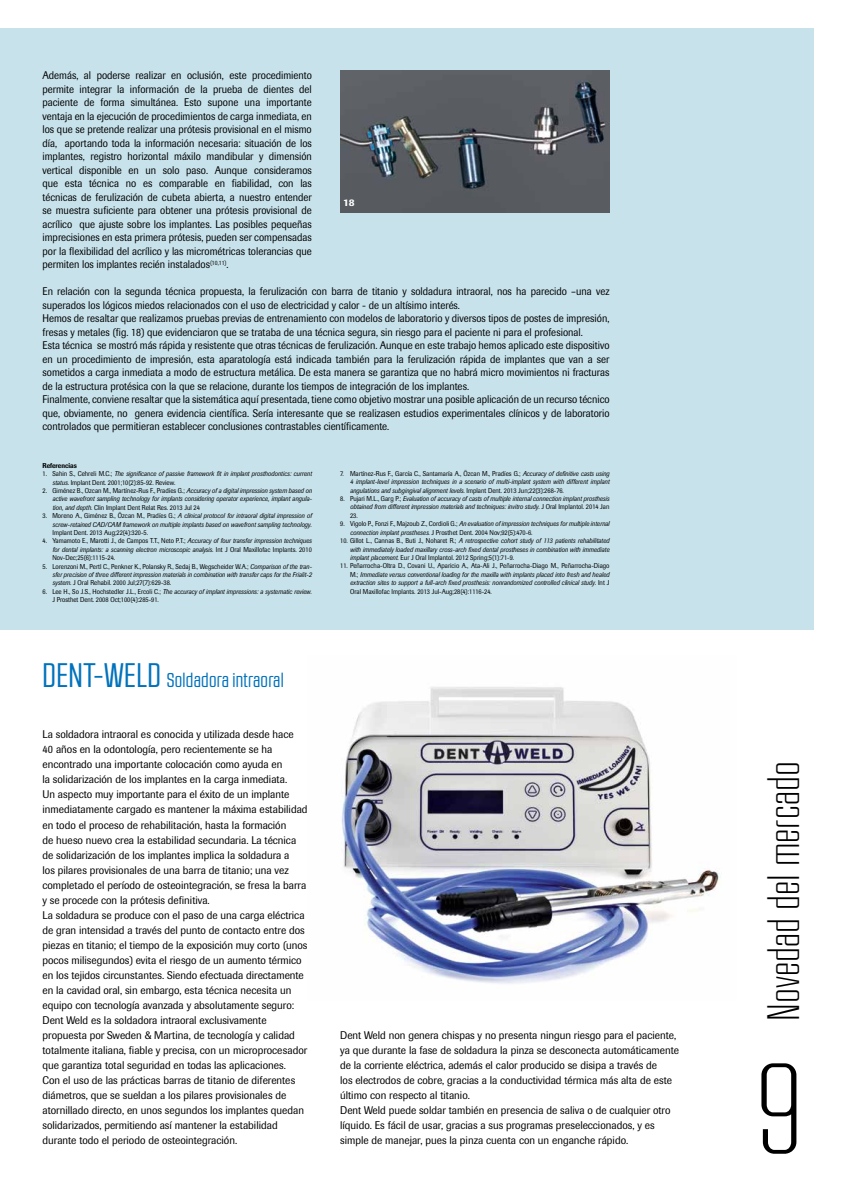
<style>
.page{position:relative;width:842px;height:1191px;background:#fff}
.page>*{position:absolute;margin:0;border:0;box-sizing:border-box;transform-origin:0 0}
.t1{font:300 128px "RB No 2";color:#000}
.t2{font:300 45px "RB No 2";color:#000}
.t3{font:20px "RB No 2.1 a";letter-spacing:.015em;color:#0072bc}
.t4{font:11px/13.5px "Imago";color:#000;text-align:justify;scale:.9 1}
.t5{font:11px/15px "Imago";color:#000;scale:.95 1}
.t6{font:500 10px "Imago";color:#fff}
.t7{font:italic 7px/8.4px "Imago";color:#000;text-align:justify;scale:.9 1}
.t8{font:7px/8.4px "Imago";color:#000;text-align:justify;scale:.9 1}
.t9{font:500 7px "Imago";color:#000;scale:.9 1}
.s1{font-style:normal}
.s2{font-style:italic}
.s3{font-size:34px}
</style>
<div class="page">
<img style="left:341px;top:687px;width:380px;height:297px">
<div style="left:0;top:28px;width:814px;height:601px;background:#c7e2eb"></div>
<img style="left:340px;top:71px;width:269px;height:142px">
<p class="t4" style="left:43px;top:69px;width:301px">Además, al poderse realizar en oclusión, este procedimiento permite integrar la información de la prueba de dientes del paciente de forma simultánea. Esto supone una importante ventaja en la ejecución de procedimientos de carga inmediata, en los que se pretende realizar una prótesis provisional en el mismo día, aportando toda la información necesaria: situación de los implantes, registro horizontal máxilo mandibular y dimensión vertical disponible en un solo paso. Aunque consideramos que esta técnica no es comparable en fiabilidad, con las técnicas de ferulización de cubeta abierta, a nuestro entender se muestra suficiente para obtener una prótesis provisional de acrílico que ajuste sobre los implantes. Las posibles pequeñas imprecisiones en esta primera prótesis, pueden ser compensadas por la flexibilidad del acrílico y las micrométricas tolerancias que permiten los implantes recién instalados<sup>(10,11)</sup>.</p>
<p class="t4" style="left:43px;top:285px;width:631px;text-align:left">En relación con la segunda técnica propuesta, la ferulización con barra de titanio y soldadura intraoral, nos ha parecido –una vez superados los lógicos miedos relacionados con el uso de electricidad y calor - de un altísimo interés.<br>Hemos de resaltar que realizamos pruebas previas de entrenamiento con modelos de laboratorio y diversos tipos de postes de impresión, fresas y metales (fig. 18) que evidenciaron que se trataba de una técnica segura, sin riesgo para el paciente ni para el profesional.<br>Esta técnica se mostró más rápida y resistente que otras técnicas de ferulización. Aunque en este trabajo hemos aplicado este dispositivo en un procedimiento de impresión, esta aparatología está indicada también para la ferulización rápida de implantes que van a ser sometidos a carga inmediata a modo de estructura metálica. De esta manera se garantiza que no habrá micro movimientos ni fracturas de la estructura protésica con la que se relacione, durante los tiempos de integración de los implantes.<br>Finalmente, conviene resaltar que la sistemática aquí presentada, tiene como objetivo mostrar una posible aplicación de un recurso técnico que, obviamente, no genera evidencia científica. Sería interesante que se realizasen estudios experimentales clínicos y de laboratorio controlados que permitieran establecer conclusiones contrastables científicamente.</p>
<p class="t6" style="left:343px;top:197px;width:13px">18</p>
<p class="t9" style="left:43px;top:461px;width:40px">Referencias</p>
<p class="t7" style="left:52px;top:469px;width:290px;text-indent:-10px"><span class="s1">1. Sahin S., Cehreli M.C.;</span> The significance of passive framework fit in implant prosthodontics: current status<span class="s1">. Implant Dent. 2001;10(2):85-92. Review.</span></p>
<p class="t7" style="left:52px;top:486px;width:290px;text-indent:-10px"><span class="s1">2. Giménez B., Ozcan M., Martínez-Rus F., Pradíes G.;</span> Accuracy of a digital impression system based on active wavefront sampling technology for implants considering operator experience, implant angula&shy;tion, and depth. <span class="s1">Clin Implant Dent Relat Res. 2013 Jul 24</span></p>
<p class="t7" style="left:52px;top:511px;width:290px;text-indent:-10px"><span class="s1">3. Moreno A., Giménez B., Özcan M., Pradíes G.;</span> A clinical protocol for intraoral digital impression of screw-retained CAD/CAM framework on multiple implants based on wavefront sampling technology<span class="s1">.<br>Implant Dent. 2013 Aug;22(4):320-5.</span></p>
<p class="t8" style="left:52px;top:537px;width:290px;text-indent:-10px">4. Yamamoto E., Marotti J., de Campos T.T., Neto P.T.; <span class="s2">Accuracy of four transfer impression techniques for dental implants: a scanning electron microscopic analysis</span>. Int J Oral Maxillofac Implants. 2010<br>Nov-Dec;25(6):1115-24.</p>
<p class="t7" style="left:52px;top:562px;width:290px;text-indent:-10px"><span class="s1">5. Lorenzoni M., Pertl C., Penkner K., Polansky R., Sedaj B., Wegscheider W.A.;</span> Comparison of the tran&shy;sfer precision of three different impression materials in combination with transfer caps for the Frialit-2 system<span class="s1">. J Oral Rehabil. 2000 Jul;27(7):629-38.</span></p>
<p class="t8" style="left:52px;top:587px;width:290px;text-indent:-10px">6. Lee H., So J.S., Hochstedler J.L., Ercoli C.; <span class="s2">The accuracy of implant impressions: a systematic review</span>.<br>J Prosthet Dent. 2008 Oct;100(4):285-91.</p>
<h3 class="t3" style="left:43px;top:668px;width:243px"><span class="s3">DENT-WELD</span> Soldadora intraoral</h3>
<p class="t5" style="left:43px;top:727px;width:280px">La soldadora intraoral es conocida y utilizada desde hace<br>40 años en la odontología, pero recientemente se ha encontrado una importante colocación como ayuda en<br>la solidarización de los implantes en la carga inmediata.<br>Un aspecto muy importante para el éxito de un implante inmediatamente cargado es mantener la máxima estabilidad en todo el proceso de rehabilitación, hasta la formación<br>de hueso nuevo crea la estabilidad secundaria. La técnica de solidarización de los implantes implica la soldadura a<br>los pilares provisionales de una barra de titanio; una vez completado el período de osteointegración, se fresa la barra y se procede con la prótesis definitiva.<br>La soldadura se produce con el paso de una carga eléctrica de gran intensidad a través del punto de contacto entre dos piezas en titanio; el tiempo de la exposición muy corto (unos pocos milisegundos) evita el riesgo de un aumento térmico en los tejidos circunstantes. Siendo efectuada directamente en la cavidad oral, sin embargo, esta técnica necesita un equipo con tecnología avanzada y absolutamente seguro:<br>Dent Weld es la soldadora intraoral exclusivamente propuesta por Sweden &amp; Martina, de tecnología y calidad totalmente italiana, fiable y precisa, con un microprocesador que garantiza total seguridad en todas las aplicaciones.<br>Con el uso de las prácticas barras de titanio de diferentes diámetros, que se sueldan a los pilares provisionales de atornillado directo, en unos segundos los implantes quedan solidarizados, permitiendo así mantener la estabilidad durante todo el periodo de osteointegración.</p>
<p class="t7" style="left:350px;top:469px;width:290px;text-indent:-10px"><span class="s1">7. Martínez-Rus F., García C., Santamaría A., Özcan M., Pradíes G.;</span> Accuracy of definitive casts using 4 implant-level impression techniques in a scenario of multi-implant system with different implant angulations and subgingival alignment levels<span class="s1">. Implant Dent. 2013 Jun;22(3):268-76.</span></p>
<p class="t7" style="left:350px;top:494px;width:290px;text-indent:-10px"><span class="s1">8. Pujari M.L., Garg P.;</span> Evaluation of accuracy of casts of multiple internal connection implant prosthesis obtained from different impression materials and techniques: invitro study<span class="s1">. J Oral Implantol. 2014 Jan 23.</span></p>
<p class="t7" style="left:350px;top:520px;width:290px;text-indent:-10px"><span class="s1">9. Vigolo P., Fonzi F., Majzoub Z., Cordioli G.;</span> An evaluation of impression techniques for multiple internal connection implant prostheses<span class="s1">. J Prosthet Dent. 2004 Nov;92(5):470-6.</span></p>
<p class="t7" style="left:350px;top:536px;width:290px;text-indent:-10px"><span class="s1">10. Gillot L., Cannas B., Buti J., Noharet R.;</span> A retrospective cohort study of 113 patients rehabilitated with immediately loaded maxillary cross-arch fixed dental prostheses in combination with immediate implant placement<span class="s1">. Eur J Oral Implantol. 2012 Spring;5(1):71-9.</span></p>
<p class="t7" style="left:350px;top:562px;width:290px;text-indent:-10px"><span class="s1">11. Peñarrocha-Oltra D., Covani U., Aparicio A., Ata-Ali J., Peñarrocha-Diago M., Peñarrocha-Diago M.;</span> Immediate versus conventional loading for the maxilla with implants placed into fresh and healed extraction sites to support a full-arch fixed prosthesis: nonrandomized controlled clinical study<span class="s1">. Int J Oral Maxillofac Implants. 2013 Jul-Aug;28(4):1116-24.</span></p>
<p class="t5" style="left:340px;top:1027px;width:358px">Dent Weld non genera chispas y no presenta ningun riesgo para el paciente, ya que durante la fase de soldadura la pinza se desconecta automáticamente de la corriente eléctrica, además el calor producido se disipa a través de<br>los electrodos de cobre, gracias a la conductividad térmica más alta de este último con respecto al titanio.<br>Dent Weld puede soldar también en presencia de saliva o de cualquier otro líquido. Es fácil de usar, gracias a sus programas preseleccionados, y es simple de manejar, pues la pinza cuenta con un enganche rápido.</p>
<h2 class="t2" style="left:759px;top:1020px;width:261px;rotate:-90deg">Novedad del mercado</h2>
<h1 class="t1" style="left:757px;top:1040px;width:47px">9</h1>
</div>
